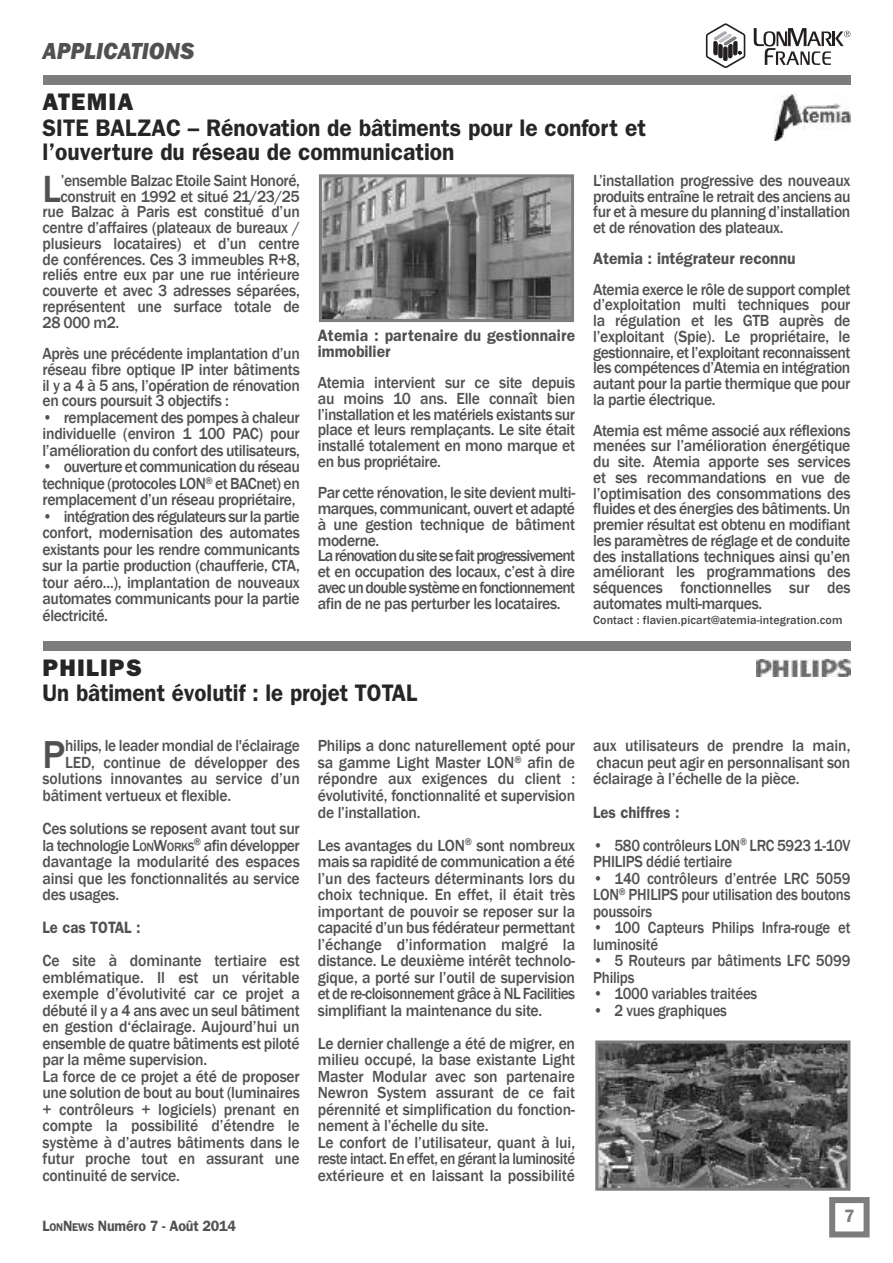
<style>
.page{position:relative;width:893px;height:1263px;background:#fff}
.page>*{position:absolute;margin:0;border:0;box-sizing:border-box;transform-origin:0 0}
.t1{font:500 40.05px "Franklin Gothic";color:#525152;scale:.95 1}
.t2{font:500 39px "Franklin Gothic";color:#525152;scale:.95 1}
.t3{font:600 24px/24px "Franklin Gothic";color:#272627;scale:.95 1}
.t4{font:600 24px "Franklin Gothic";color:#272627;scale:.93 1}
.t5{font:800 24px "Franklin Gothic";letter-spacing:.05em;color:#272627}
.t6{font:italic 800 24px "Franklin Gothic";color:#525152;scale:.95 1}
.t7{font:600 18px "Franklin Gothic";color:#7d7d7d;scale:.95 1}
.t8{font:500 16.5px/16.5px "Franklin Gothic";letter-spacing:-.015em;color:#525152;text-align:justify;scale:.95 1}
.t9{font:500 16.5px/16.5px "Franklin Gothic";letter-spacing:-.015em;color:#525152;text-align:justify;scale:.92 1}
.t10{font:500 16.5px/16.5px "Franklin Gothic";letter-spacing:-.015em;color:#525152;scale:.9 1}
.t11{font:600 16.5px/15.8px "Franklin Gothic";color:#525152;scale:.95 1}
.t12{font:500 16.5px "Franklin Gothic";letter-spacing:-.015em;color:#525152;scale:.93 1}
.t13{font:600 16.5px "Franklin Gothic";color:#525152;scale:.9 1}
.t14{font:600 15px "Franklin Gothic";letter-spacing:-.015em;color:#525152;scale:.95 1}
.t15{font:500 12px "Franklin Gothic";letter-spacing:.01em;color:#484647}
.s1{font-size:12.3px}
.s2{font-size:11.25px}
</style>
<div class="page">
<div style="left:43px;top:76px;width:807px;height:9px;background:#7d7d7d"></div>
<div style="left:43px;top:641px;width:807px;height:10px;background:#7d7d7d"></div>
<svg style="left:706px;top:23px;width:40px;height:45px"></svg>
<svg style="left:754px;top:28px;width:96px;height:37px"></svg>
<img style="left:757px;top:659px;width:93px;height:17px">
<img style="left:323px;top:178px;width:247px;height:140px">
<div style="left:319px;top:174px;width:255px;height:148px;border:3px solid #7d7d7d"></div>
<img style="left:599px;top:1044px;width:247px;height:143px">
<div style="left:595px;top:1040px;width:255px;height:151px;border:3px solid #7d7d7d"></div>
<img style="left:774px;top:94px;width:76px;height:46px">
<div style="left:829px;top:1197px;width:41px;height:40px;border:6px solid #7d7d7d"></div>
<h3 class="t6" style="left:43px;top:42px;width:161px">APPLICATIONS</h3>
<h3 class="t5" style="left:43px;top:94px;width:92px">ATEMIA</h3>
<h3 class="t3" style="left:43px;top:115px;width:637px">SITE BALZAC – Rénovation de bâtiments pour le confort et l’ouverture du réseau de communication</h3>
<h2 class="t2" style="left:43px;top:166px;width:21px">L</h2>
<p class="t8" style="left:61px;top:172px;width:253px">’ensemble Balzac etoile saint Honoré,</p>
<p class="t8" style="left:61px;top:188px;width:253px">construit en 1992 et situé 21/23/25</p>
<p class="t8" style="left:43px;top:203px;width:272px">rue Balzac à Paris est constitué d’un</p>
<p class="t8" style="left:43px;top:219px;width:272px">centre d’affaires (plateaux de bureaux /</p>
<p class="t8" style="left:43px;top:235px;width:272px">plusieurs locataires) et d’un centre</p>
<p class="t8" style="left:43px;top:251px;width:272px">de conférences. ces 3 immeubles r+8,</p>
<p class="t8" style="left:43px;top:266px;width:272px">reliés entre eux par une rue intérieure</p>
<p class="t8" style="left:43px;top:282px;width:272px">couverte et avec 3 adresses séparées,</p>
<p class="t8" style="left:43px;top:298px;width:272px">représentent une surface totale de</p>
<p class="t8" style="left:43px;top:314px;width:82px">28 000 m2.</p>
<p class="t8" style="left:43px;top:345px;width:272px;line-height:15.8px">après une précédente implantation d’un réseau fibre optique IP inter bâtiments il y a 4 à 5 ans, l’opération de rénovation en cours poursuit 3 objectifs :</p>
<p class="t9" style="left:43px;top:409px;width:281px">• remplacement des pompes à chaleur individuelle (environ 1 100 Pac) pour l’amélioration du confort des utilisateurs,</p>
<p class="t9" style="left:43px;top:458px;width:281px">• ouverture et communication du réseau technique (protocoles Lon<sup>®</sup> et Bacnet) en remplacement d’un réseau propriétaire,</p>
<p class="t9" style="left:43px;top:508px;width:281px">• intégration des régulateurs sur la partie confort, modernisation des automates existants pour les rendre communicants sur la partie production (chaufferie, cTa, tour aéro...), implantation de nouveaux automates communicants pour la partie électricité.</p>
<p class="t11" style="left:318px;top:327px;width:272px">Atemia : partenaire du gestionnaire immobilier</p>
<p class="t8" style="left:318px;top:374px;width:272px;line-height:15.8px">atemia intervient sur ce site depuis au moins 10 ans. elle connaît bien l’installation et les matériels existants sur place et leurs remplaçants. Le site était installé totalement en mono marque et en bus propriétaire.</p>
<p class="t8" style="left:318px;top:485px;width:272px;line-height:15.8px;text-align:left">Par cette rénovation, le site devient multi&shy;marques, communicant, ouvert et adapté à une gestion technique de bâtiment moderne.<br>La rénovation du site se fait progressivement et en occupation des locaux, c’est à dire avec un double système en fonctionnement afin de ne pas perturber les locataires.</p>
<h3 class="t5" style="left:43px;top:659px;width:101px">PHILIPS</h3>
<h3 class="t4" style="left:43px;top:679px;width:404px">Un bâtiment évolutif : le projet TOTAL</h3>
<h1 class="t1" style="left:43px;top:731px;width:25px">P</h1>
<p class="t12" style="left:65px;top:736px;width:254px">hilips, le leader mondial de l'éclairage</p>
<p class="t8" style="left:65px;top:754px;width:249px">LeD, continue de développer des</p>
<p class="t8" style="left:43px;top:770px;width:272px">solutions innovantes au service d’un</p>
<p class="t8" style="left:43px;top:787px;width:200px">bâtiment vertueux et flexible.</p>
<p class="t8" style="left:43px;top:820px;width:272px">ces solutions se reposent avant tout sur la technologie L<span class="s1">on</span>w<span class="s1">orks</span><sup>®</sup> afin développer davantage la modularité des espaces ainsi que les fonctionnalités au service des usages.</p>
<p class="t13" style="left:43px;top:918px;width:111px">Le cas TOTAL :</p>
<p class="t8" style="left:42px;top:952px;width:272px;text-align:left">ce site à dominante tertiaire est emblématique. Il est un véritable exemple d’évolutivité car ce projet a débuté il y a 4 ans avec un seul bâtiment en gestion d‘éclairage. aujourd’hui un ensemble de quatre bâtiments est piloté par la même supervision.<br>La force de ce projet a été de proposer une solution de bout au bout (luminaires + contrôleurs + logiciels) prenant en compte la possibilité d’étendre le système à d’autres bâtiments dans le futur proche tout en assurant une continuité de service.</p>
<p class="t14" style="left:43px;top:1217px;width:205px">L<span class="s2">ON</span>N<span class="s2">EWS</span> Numéro 7 - Août 2014</p>
<p class="t8" style="left:318px;top:737px;width:272px">Philips a donc naturellement opté pour sa gamme Light Master Lon<sup>®</sup> afin de répondre aux exigences du client : évolutivité, fonctionnalité et supervision de l’installation.</p>
<p class="t8" style="left:318px;top:836px;width:272px">Les avantages du Lon<sup>®</sup> sont nombreux mais sa rapidité de communication a été l’un des facteurs déterminants lors du choix technique. en effet, il était très important de pouvoir se reposer sur la capacité d’un bus fédérateur permettant l’échange d’information malgré la distance. Le deuxième intérêt technolo&shy;gique, a porté sur l’outil de supervision et de re-cloisonnement grâce à nL Facilities simplifiant la maintenance du site.</p>
<p class="t8" style="left:318px;top:1034px;width:272px;text-align:left">Le dernier challenge a été de migrer, en milieu occupé, la base existante Light Master Modular avec son partenaire newron system assurant de ce fait pérennité et simplification du fonction&shy;nement à l’échelle du site.<br>Le confort de l’utilisateur, quant à lui, reste intact. en effet, en gérant la luminosité extérieure et en laissant la possibilité</p>
<p class="t8" style="left:593px;top:172px;width:272px;line-height:15.8px">L’installation progressive des nouveaux produits entraîne le retrait des anciens au fur et à mesure du planning d’installation et de rénovation des plateaux.</p>
<p class="t11" style="left:593px;top:250px;width:215px">Atemia : intégrateur reconnu</p>
<p class="t8" style="left:593px;top:281px;width:272px;line-height:15.8px">atemia exerce le rôle de support complet d’exploitation multi techniques pour la régulation et les GTB auprès de l’exploitant (spie). Le propriétaire, le gestionnaire, et l’exploitant reconnaissent les compétences d’atemia en intégration autant pour la partie thermique que pour la partie électrique.</p>
<p class="t8" style="left:593px;top:422px;width:272px;line-height:15.8px">atemia est même associé aux réflexions menées sur l’amélioration énergétique du site. atemia apporte ses services et ses recommandations en vue de l’optimisation des consommations des fluides et des énergies des bâtiments. Un premier résultat est obtenu en modifiant les paramètres de réglage et de conduite des installations techniques ainsi qu’en améliorant les programmations des séquences fonctionnelles sur des automates multi-marques.</p>
<p class="t15" style="left:593px;top:613px;width:251px">contact : flavien.picart@atemia-integration.com</p>
<p class="t8" style="left:593px;top:737px;width:272px">aux utilisateurs de prendre la main, chacun peut agir en personnalisant son éclairage à l’échelle de la pièce.</p>
<p class="t13" style="left:593px;top:802px;width:97px">Les chiffres :</p>
<p class="t10" style="left:593px;top:836px;width:287px">• 580 contrôleurs Lon<sup>®</sup> Lrc 5923 1-10V<br>PHILIPs dédié tertiaire</p>
<p class="t10" style="left:593px;top:869px;width:287px;text-align:justify">• 140 contrôleurs d’entrée Lrc 5059<br>Lon<sup>®</sup> PHILIPs pour utilisation des boutons poussoirs</p>
<p class="t10" style="left:593px;top:919px;width:287px">• 100 capteurs Philips Infra-rouge et luminosité</p>
<p class="t10" style="left:593px;top:952px;width:287px">• 5 routeurs par bâtiments LFc 5099<br>Philips</p>
<p class="t10" style="left:593px;top:985px;width:184px">• 1000 variables traitées</p>
<p class="t10" style="left:593px;top:1001px;width:150px">• 2 vues graphiques</p>
<p class="t7" style="left:844px;top:1205px;width:12px">7</p>
</div>
